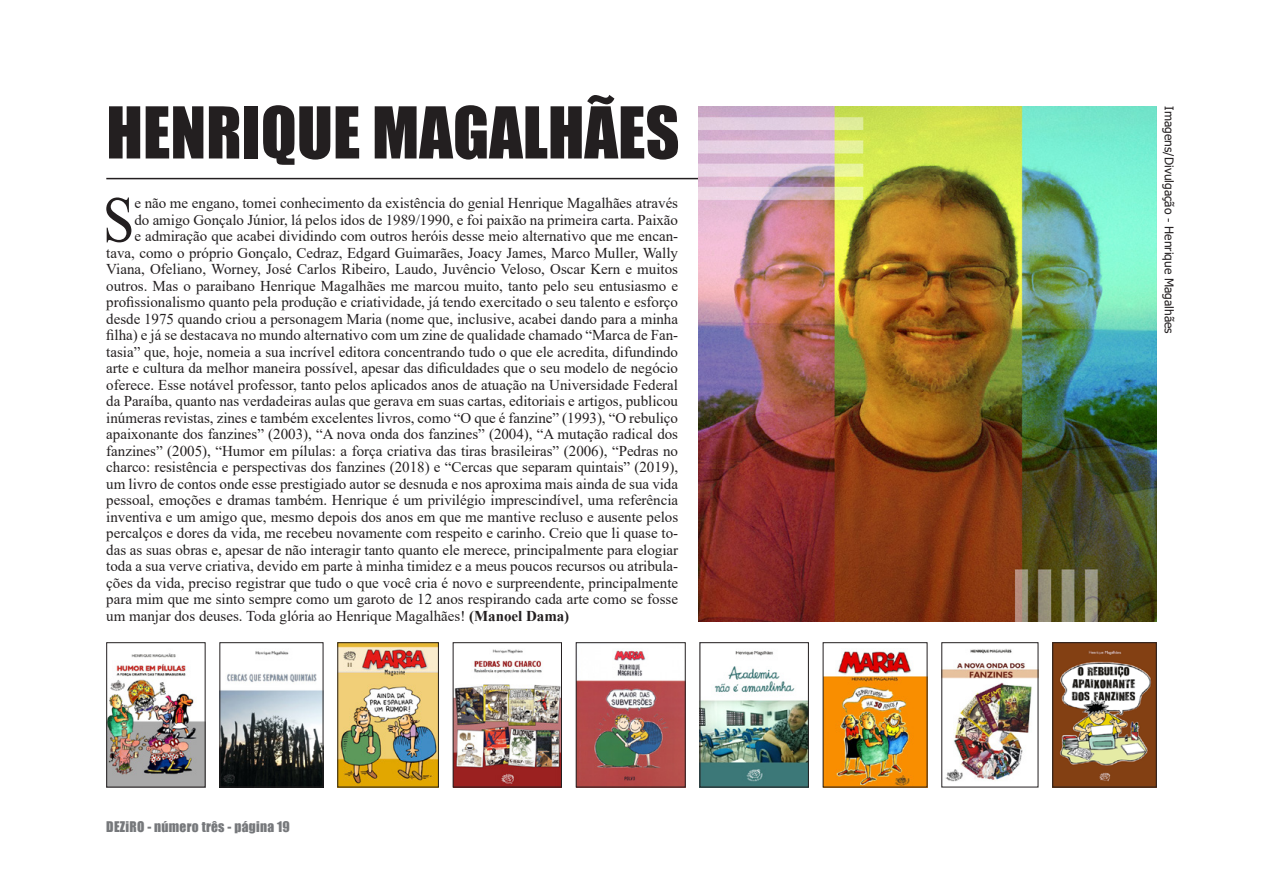
<style>
.page{position:relative;width:1263px;height:893px;background:#fff}
.page>*{position:absolute;margin:0;border:0;box-sizing:border-box;transform-origin:0 0}
.t1{font:66px "Impact";color:#231f20}
.t2{font:64.8px "Times New Roman";color:#231f20;scale:.88 1}
.t3{font:15px "Times New Roman";color:#231f20}
.t4{font:13.5px "Impact";letter-spacing:.02em;color:#76787b}
.texto_base{font:12px "Tahoma";color:#231f20}
.s1{font-weight:700}
</style>
<div class="page">
<hr style="left:106px;top:178px;width:1051px;height:1px;background:#231f20">
<img style="left:698px;top:106px;width:459px;height:516px">
<img style="left:943px;top:649px;width:93px;height:133px">
<img style="left:1054px;top:644px;width:101px;height:141px">
<div style="left:1052px;top:642px;width:105px;height:145px;border:1px solid #231f20"></div>
<img style="left:455px;top:649px;width:105px;height:136px">
<div style="left:453px;top:642px;width:109px;height:145px;border:1px solid #231f20"></div>
<img style="left:108px;top:653px;width:96px;height:132px">
<div style="left:106px;top:642px;width:100px;height:145px;border:1px solid #231f20"></div>
<img style="left:701px;top:651px;width:106px;height:134px">
<div style="left:699px;top:642px;width:110px;height:145px;border:1px solid #231f20"></div>
<img style="left:221px;top:651px;width:100px;height:134px">
<div style="left:219px;top:642px;width:104px;height:145px;border:1px solid #231f20"></div>
<img style="left:825px;top:651px;width:100px;height:134px">
<img style="left:578px;top:650px;width:106px;height:135px">
<div style="left:576px;top:642px;width:110px;height:145px;border:1px solid #231f20"></div>
<img style="left:339px;top:644px;width:98px;height:141px">
<div style="left:337px;top:642px;width:102px;height:145px;border:1px solid #231f20"></div>
<p class="t1" style="left:106px;top:81px;width:575px">HENRIQUE MAGALHÃES</p>
<p class="t2" style="left:103px;top:174px;width:38px">S</p>
<p class="t3" style="left:134px;top:193px;width:545px">e não me engano, tomei conhecimento da existência do genial Henrique Magalhães através</p>
<p class="t3" style="left:134px;top:209px;width:545px">do amigo Gonçalo Júnior, lá pelos idos de 1989/1990, e foi paixão na primeira carta. Paixão</p>
<p class="t3" style="left:134px;top:226px;width:545px">e admiração que acabei dividindo com outros heróis desse meio alternativo que me encan-</p>
<p class="t3" style="left:106px;top:242px;width:573px">tava, como o próprio Gonçalo, Cedraz, Edgard Guimarães, Joacy James, Marco Muller, Wally</p>
<p class="t3" style="left:106px;top:259px;width:573px">Viana, Ofeliano, Worney, José Carlos Ribeiro, Laudo, Juvêncio Veloso, Oscar Kern e muitos</p>
<p class="t3" style="left:106px;top:275px;width:573px">outros. Mas o paraibano Henrique Magalhães me marcou muito, tanto pelo seu entusiasmo e</p>
<p class="t3" style="left:106px;top:292px;width:573px">profissionalismo quanto pela produção e criatividade, já tendo exercitado o seu talento e esforço</p>
<p class="t3" style="left:106px;top:308px;width:573px">desde 1975 quando criou a personagem Maria (nome que, inclusive, acabei dando para a minha</p>
<p class="t3" style="left:106px;top:325px;width:573px">filha) e já se destacava no mundo alternativo com um zine de qualidade chamado “Marca de Fan-</p>
<p class="t3" style="left:106px;top:341px;width:573px">tasia” que, hoje, nomeia a sua incrível editora concentrando tudo o que ele acredita, difundindo</p>
<p class="t3" style="left:106px;top:358px;width:573px">arte e cultura da melhor maneira possível, apesar das dificuldades que o seu modelo de negócio</p>
<p class="t3" style="left:106px;top:374px;width:573px">oferece. Esse notável professor, tanto pelos aplicados anos de atuação na Universidade Federal</p>
<p class="t3" style="left:106px;top:391px;width:573px">da Paraíba, quanto nas verdadeiras aulas que gerava em suas cartas, editoriais e artigos, publicou</p>
<p class="t3" style="left:106px;top:407px;width:573px">inúmeras revistas, zines e também excelentes livros, como “O que é fanzine” (1993), “O rebuliço</p>
<p class="t3" style="left:106px;top:424px;width:573px">apaixonante dos fanzines” (2003), “A nova onda dos fanzines” (2004), “A mutação radical dos</p>
<p class="t3" style="left:106px;top:440px;width:573px">fanzines” (2005), “Humor em pílulas: a força criativa das tiras brasileiras” (2006), “Pedras no</p>
<p class="t3" style="left:106px;top:457px;width:573px">charco: resistência e perspectivas dos fanzines (2018) e “Cercas que separam quintais” (2019),</p>
<p class="t3" style="left:106px;top:473px;width:573px">um livro de contos onde esse prestigiado autor se desnuda e nos aproxima mais ainda de sua vida</p>
<p class="t3" style="left:106px;top:490px;width:573px">pessoal, emoções e dramas também. Henrique é um privilégio imprescindível, uma referência</p>
<p class="t3" style="left:106px;top:506px;width:573px">inventiva e um amigo que, mesmo depois dos anos em que me mantive recluso e ausente pelos</p>
<p class="t3" style="left:106px;top:523px;width:573px">percalços e dores da vida, me recebeu novamente com respeito e carinho. Creio que li quase to-</p>
<p class="t3" style="left:106px;top:539px;width:573px">das as suas obras e, apesar de não interagir tanto quanto ele merece, principalmente para elogiar</p>
<p class="t3" style="left:106px;top:556px;width:573px">toda a sua verve criativa, devido em parte à minha timidez e a meus poucos recursos ou atribula-</p>
<p class="t3" style="left:106px;top:572px;width:573px">ções da vida, preciso registrar que tudo o que você cria é novo e surpreendente, principalmente</p>
<p class="t3" style="left:106px;top:589px;width:573px">para mim que me sinto sempre como um garoto de 12 anos respirando cada arte como se fosse</p>
<p class="t3" style="left:106px;top:605px;width:464px">um manjar dos deuses. Toda glória ao Henrique Magalhães! <span class="s1">(Manoel Dama)</span></p>
<p class="t4" style="left:106px;top:817px;width:185px">DEZiRO - número três - página 19</p>
<p class="texto_base" style="left:1177px;top:106px;width:229px;rotate:90deg">Imagens/Divulgação - Henrique Magalhães</p>
</div>
